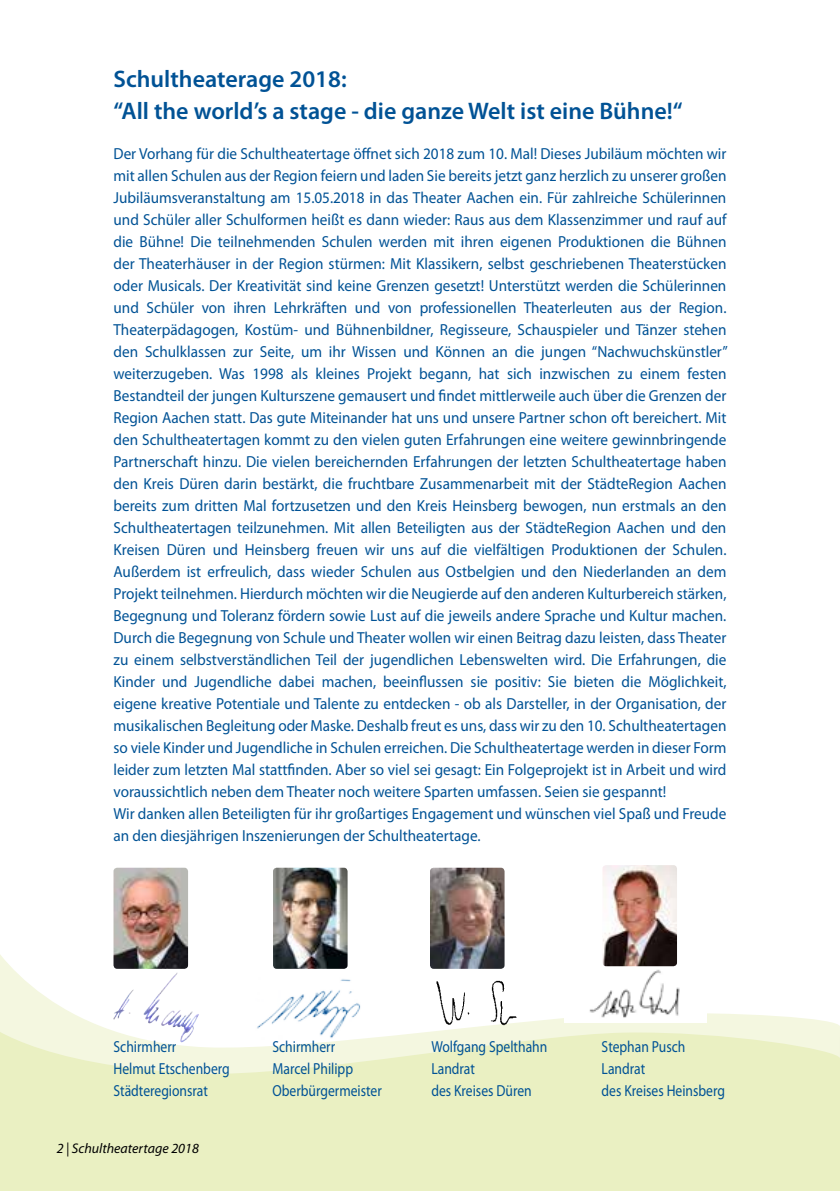
<style>
.page{position:relative;width:840px;height:1191px;background:#fff}
.page>*{position:absolute;margin:0;border:0;box-sizing:border-box;transform-origin:0 0}
.t1{font:600 24px/32px "Myriad Pro";color:#005295}
.t2{font:16px/22px "Myriad Pro";color:#005295;scale:.95 1}
.t3{font:16px "Myriad Pro";color:#005295;scale:.85 1}
.t4{font:italic 14px "Myriad Pro";color:#000}
</style>
<div class="page">
<div style="left:0;top:1077px;width:839px;height:114px;background:#eaf0c2"></div>
<svg style="left:0;top:929px;width:839px;height:148px"></svg>
<svg style="left:839px;top:1025px;width:1px;height:166px"></svg>
<img style="left:423px;top:973px;width:105px;height:64px">
<img style="left:430px;top:867px;width:74px;height:101px">
<img style="left:113px;top:972px;width:86px;height:70px">
<img style="left:113px;top:867px;width:75px;height:101px">
<img style="left:273px;top:867px;width:74px;height:101px">
<img style="left:256px;top:973px;width:107px;height:70px">
<img style="left:564px;top:967px;width:141px;height:55px">
<img style="left:602px;top:865px;width:74px;height:101px">
<h1 class="t1" style="left:113px;top:63px;width:570px">Schultheaterage 2018:<br>“All the world’s a stage - die ganze Welt ist eine Bühne!“</h1>
<p class="t2" style="left:113px;top:143px;width:647px">Der Vorhang für die Schultheatertage öffnet sich 2018 zum 10. Mal! Dieses Jubiläum möchten wir mit allen Schulen aus der Region feiern und laden Sie bereits jetzt ganz herzlich zu unserer großen Jubiläumsveranstaltung am 15.05.2018 in das Theater Aachen ein. Für zahlreiche Schülerinnen und Schüler aller Schulformen heißt es dann wieder: Raus aus dem Klassenzimmer und rauf auf die Bühne! Die teilnehmenden Schulen werden mit ihren eigenen Produktionen die Bühnen der Theaterhäuser in der Region stürmen: Mit Klassikern, selbst geschriebenen Theaterstücken oder Musicals. Der Kreativität sind keine Grenzen gesetzt! Unterstützt werden die Schülerinnen und Schüler von ihren Lehrkräften und von professionellen Theaterleuten aus der Region.<br>Theaterpädagogen, Kostüm- und Bühnenbildner, Regisseure, Schauspieler und Tänzer stehen den Schulklassen zur Seite, um ihr Wissen und Können an die jungen “Nachwuchskünstler” weiterzugeben. Was 1998 als kleines Projekt begann, hat sich inzwischen zu einem festen Bestandteil der jungen Kulturszene gemausert und findet mittlerweile auch über die Grenzen der Region Aachen statt. Das gute Miteinander hat uns und unsere Partner schon oft bereichert. Mit den Schultheatertagen kommt zu den vielen guten Erfahrungen eine weitere gewinnbringende Partnerschaft hinzu. Die vielen bereichernden Erfahrungen der letzten Schultheatertage haben den Kreis Düren darin bestärkt, die fruchtbare Zusammenarbeit mit der StädteRegion Aachen bereits zum dritten Mal fortzusetzen und den Kreis Heinsberg bewogen, nun erstmals an den Schultheatertagen teilzunehmen. Mit allen Beteiligten aus der StädteRegion Aachen und den Kreisen Düren und Heinsberg freuen wir uns auf die vielfältigen Produktionen der Schulen.<br>Außerdem ist erfreulich, dass wieder Schulen aus Ostbelgien und den Niederlanden an dem Projekt teilnehmen. Hierdurch möchten wir die Neugierde auf den anderen Kulturbereich stärken, Begegnung und Toleranz fördern sowie Lust auf die jeweils andere Sprache und Kultur machen.<br>Durch die Begegnung von Schule und Theater wollen wir einen Beitrag dazu leisten, dass Theater zu einem selbstverständlichen Teil der jugendlichen Lebenswelten wird. Die Erfahrungen, die Kinder und Jugendliche dabei machen, beeinflussen sie positiv: Sie bieten die Möglichkeit, eigene kreative Potentiale und Talente zu entdecken - ob als Darsteller, in der Organisation, der musikalischen Begleitung oder Maske. Deshalb freut es uns, dass wir zu den 10. Schultheatertagen so viele Kinder und Jugendliche in Schulen erreichen. Die Schultheatertage werden in dieser Form leider zum letzten Mal stattfinden. Aber so viel sei gesagt: Ein Folgeprojekt ist in Arbeit und wird voraussichtlich neben dem Theater noch weitere Sparten umfassen. Seien sie gespannt!<br>Wir danken allen Beteiligten für ihr großartiges Engagement und wünschen viel Spaß und Freude an den diesjährigen Inszenierungen der Schultheatertage.</p>
<p class="t3" style="left:113px;top:1038px;width:75px">Schirmherr</p>
<p class="t3" style="left:272px;top:1038px;width:75px">Schirmherr</p>
<p class="t3" style="left:431px;top:1038px;width:138px">Wolfgang Spelthahn</p>
<p class="t3" style="left:601px;top:1038px;width:100px">Stephan Pusch</p>
<p class="t3" style="left:113px;top:1060px;width:138px">Helmut Etschenberg</p>
<p class="t3" style="left:272px;top:1060px;width:96px">Marcel Philipp</p>
<p class="t3" style="left:431px;top:1060px;width:53px">Landrat</p>
<p class="t3" style="left:601px;top:1060px;width:53px">Landrat</p>
<p class="t3" style="left:113px;top:1082px;width:112px">Städteregionsrat</p>
<p class="t3" style="left:272px;top:1082px;width:130px">Oberbürgermeister</p>
<p class="t3" style="left:431px;top:1082px;width:119px">des Kreises Düren</p>
<p class="t3" style="left:601px;top:1082px;width:147px">des Kreises Heinsberg</p>
<p class="t4" style="left:57px;top:1141px;width:144px">2 | Schultheatertage 2018</p>
</div>
